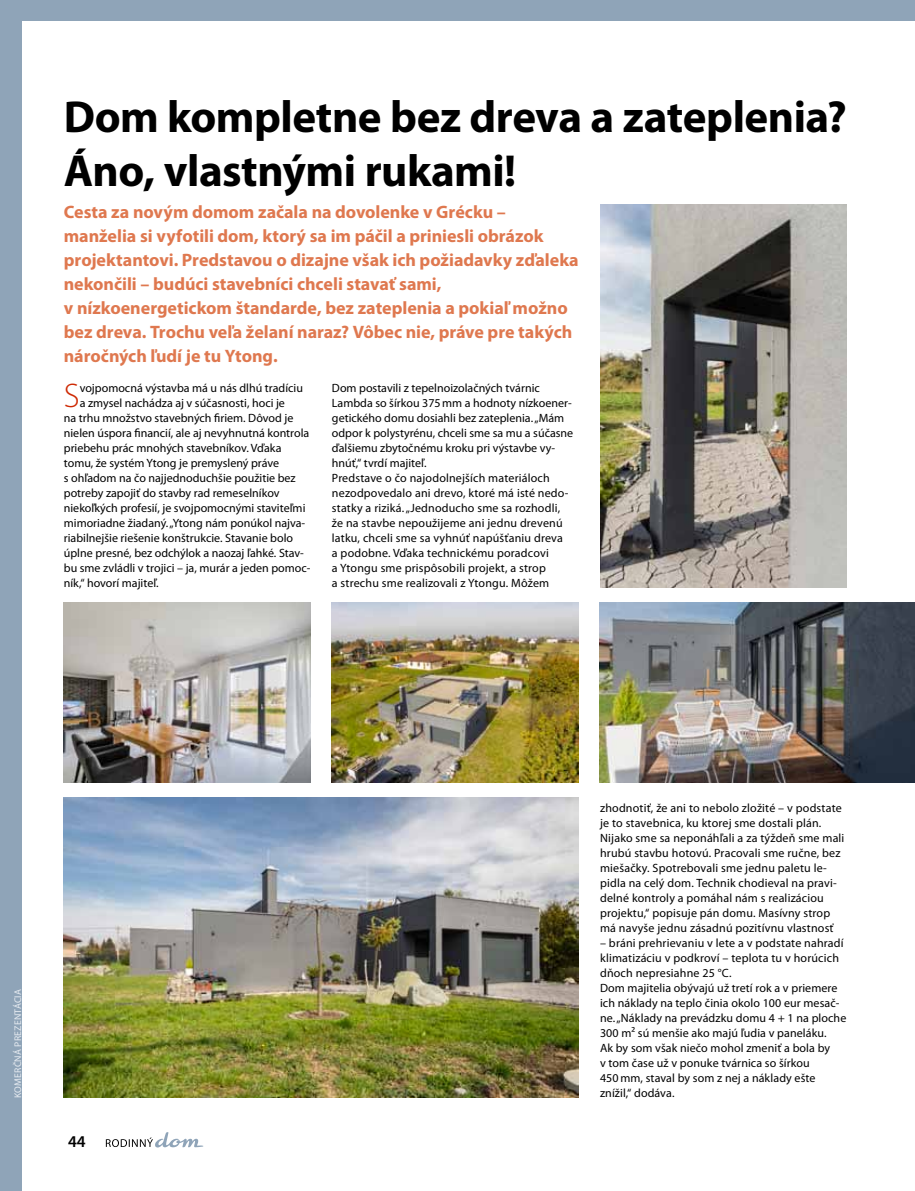
<style>
.page{position:relative;width:915px;height:1191px;background:#fff}
.page>*{position:absolute;margin:0;border:0;box-sizing:border-box;transform-origin:0 0}
.t1{font:700 45px/54px "Myriad Pro";letter-spacing:-.01em;color:#000}
.t2{font:300 34.2px "Myriad Pro";color:#ce2a04}
.t3{font:700 18px/24px "Myriad Pro";letter-spacing:-.005em;color:#df784f}
.t4{font:600 16.5px "Myriad Pro";color:#000}
.t5{font:12px/15px "Myriad Pro";letter-spacing:.005em;color:#000}
.t6{font:9.75px "Myriad Pro";letter-spacing:.02em;color:#e6ebf1}
</style>
<div class="page">
<div style="left:0;top:0;width:914px;height:21px;background:#8fa4b8"></div>
<div style="left:0;top:0;width:21px;height:1191px;background:#8fa4b8"></div>
<img style="left:64px;top:797px;width:514px;height:300px">
<img style="left:600px;top:204px;width:246px;height:383px">
<img style="left:599px;top:602px;width:315px;height:180px">
<img style="left:64px;top:602px;width:246px;height:180px">
<img style="left:332px;top:602px;width:246px;height:180px">
<svg style="left:106px;top:1132px;width:97px;height:15px"></svg>
<h1 class="t1" style="left:64px;top:88px;width:784px">Dom kompletne bez dreva a zateplenia?<br>Áno, vlastnými rukami!</h1>
<p class="t3" style="left:64px;top:200px;width:516px">Cesta za novým domom začala na dovolenke v Grécku – manželia si vyfotili dom, ktorý sa im páčil a priniesli obrázok projektantovi. Predstavou o dizajne však ich požiadavky zďaleka nekončili – budúci stavebníci chceli stavať sami,<br>v nízkoenergetickom štandarde, bez zateplenia a pokiaľ možno bez dreva. Trochu veľa želaní naraz? Vôbec nie, práve pre takých náročných ľudí je tu Ytong.</p>
<h2 class="t2" style="left:64px;top:377px;width:17px">S</h2>
<p class="t5" style="left:80px;top:380px;width:225px">vojpomocná výstavba má u nás dlhú tradíciu</p>
<p class="t5" style="left:332px;top:380px;width:243px">Dom postavili z tepelnoizolačných tvárnic Lambda so šírkou 375mm a hodnoty nízkoener&shy;getického domu dosiahli bez zateplenia. „Mám odpor k polystyrénu, chceli sme sa mu a súčasne ďalšiemu zbytočnému kroku pri výstavbe vy&shy;hnúť,“ tvrdí majiteľ.<br>Predstave o čo najodolnejších materiáloch nezodpovedalo ani drevo, ktoré má isté nedo&shy;statky a riziká. „Jednoducho sme sa rozhodli, že na stavbe nepoužijeme ani jednu drevenú latku, chceli sme sa vyhnúť napúšťaniu dreva<br>a podobne. Vďaka technickému poradcovi<br>a Ytongu sme prispôsobili projekt, a strop<br>a strechu sme realizovali z Ytongu. Môžem</p>
<p class="t5" style="left:80px;top:395px;width:207px">a zmysel nachádza aj v súčasnosti, hoci je</p>
<p class="t5" style="left:64px;top:410px;width:231px">na trhu množstvo stavebných firiem. Dôvod je</p>
<p class="t5" style="left:64px;top:425px;width:247px">nielen úspora financií, ale aj nevyhnutná kontrola</p>
<p class="t5" style="left:64px;top:440px;width:219px">priebehu prác mnohých stavebníkov. Vďaka</p>
<p class="t5" style="left:64px;top:455px;width:217px">tomu, že systém Ytong je premyslený práve</p>
<p class="t5" style="left:64px;top:470px;width:233px">s ohľadom na čo najjednoduchšie použitie bez</p>
<p class="t5" style="left:64px;top:485px;width:217px">potreby zapojiť do stavby rad remeselníkov</p>
<p class="t5" style="left:64px;top:500px;width:243px">niekoľkých profesií, je svojpomocnými staviteľmi</p>
<p class="t5" style="left:64px;top:515px;width:243px">mimoriadne žiadaný. „Ytong nám ponúkol najva-</p>
<p class="t5" style="left:64px;top:530px;width:231px">riabilnejšie riešenie konštrukcie. Stavanie bolo</p>
<p class="t5" style="left:64px;top:545px;width:241px">úplne presné, bez odchýlok a naozaj ľahké. Stav-</p>
<p class="t5" style="left:64px;top:560px;width:248px">bu sme zvládli v trojici – ja, murár a jeden pomoc-</p>
<p class="t5" style="left:64px;top:575px;width:96px">ník,“ hovorí majiteľ.</p>
<p class="t6" style="left:12px;top:1098px;width:111px;rotate:-90deg">komerčná prezentácia</p>
<h3 class="t4" style="left:68px;top:1130px;width:19px">44</h3>
<p class="t5" style="left:600px;top:800px;width:246px">zhodnotiť, že ani to nebolo zložité – v podstate je to stavebnica, ku ktorej sme dostali plán.<br>N ijako sme sa neponáhľali a za týždeň sme mali hrubú stavbu hotovú. Pracovali sme ručne, bez miešačky. Spotrebovali sme jednu paletu le&shy;pidla na celý dom. Technik chodieval na pravi&shy;delné kontroly a pomáhal nám s realizáciou projektu,“ popisuje pán domu. Masívny strop má navyše jednu zásadnú pozitívnu vlastnosť</p>
<p class="t5" style="left:600px;top:935px;width:248px">– bráni prehrievaniu v lete a v podstate nahradí klimatizáciu v podkroví – teplota tu v horúcich dňoch nepresiahne 25 °C.<br>Dom majitelia obývajú už tretí rok a v priemere ich náklady na teplo činia okolo 100 eur mesač&shy;ne. „Náklady na prevádzku domu 4 + 1 na ploche 300 m² sú menšie ako majú ľudia v paneláku.<br>Ak by som však niečo mohol zmeniť a bola by<br>v tom čase už v ponuke tvárnica so šírkou<br>450 mm, staval by som z nej a náklady ešte znížil,“ dodáva.</p>
</div>
